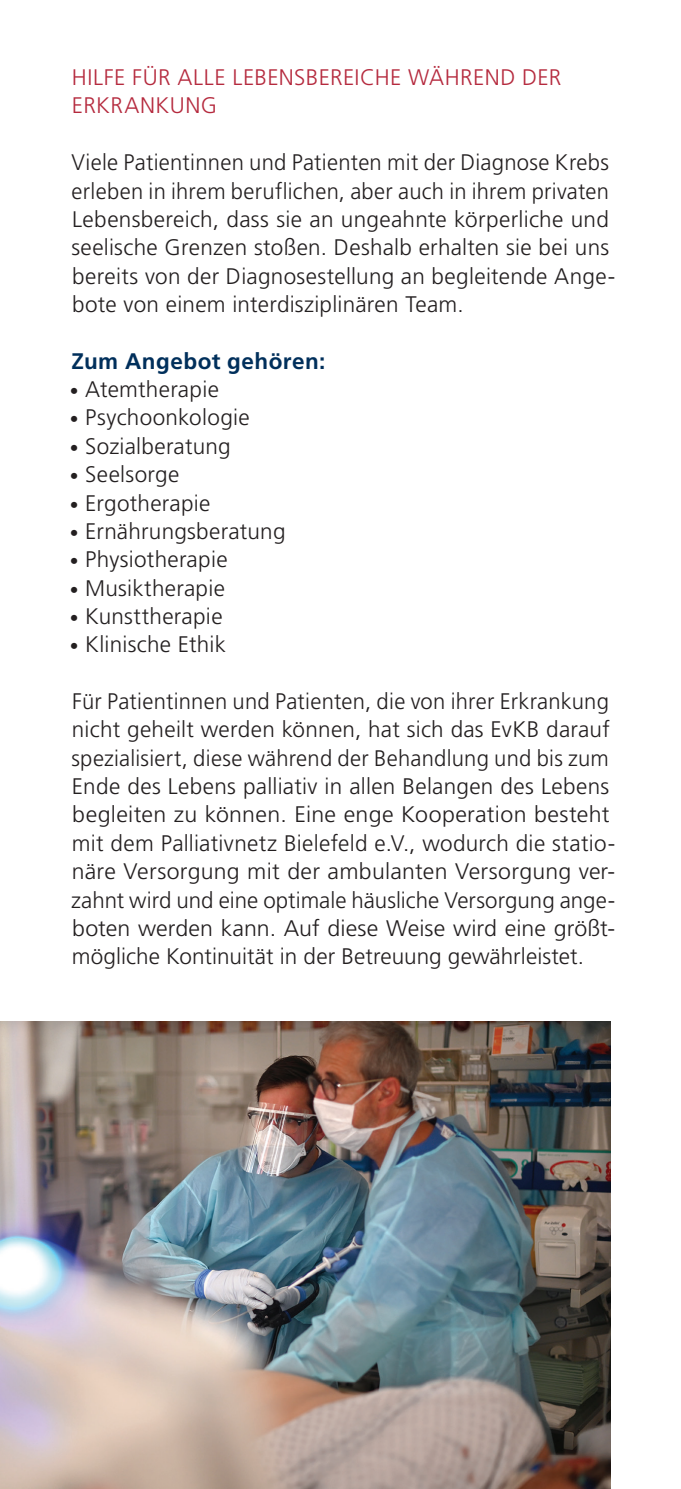
<style>
.page{position:relative;width:681px;height:1489px;background:#fff}
.page>*{position:absolute;margin:0;border:0;box-sizing:border-box;transform-origin:0 0}
.t1{font:300 22.5px/28.2px "Frutiger LT Std";letter-spacing:.01em;color:#231f20}
.t2{font:300 22.5px/28.2px "Frutiger LT Std";letter-spacing:.02em;color:#b52a3e}
.t3{font:700 22.5px "Frutiger LT Std";letter-spacing:.02em;color:#002f5b}
.s1{font-size:17.5px}
</style>
<div class="page">
<img style="left:0;top:1021px;width:609px;height:467px">
<p class="t2" style="left:72px;top:63px;width:490px">HILFE FÜR ALLE LEBENSBEREICHE WÄHREND DER<br>ERKRANKUNG</p>
<p class="t1" style="left:71px;top:149px;width:545px">Viele Patientinnen und Patienten mit der Diagnose Krebs erleben in ihrem beruflichen, aber auch in ihrem privaten Lebensbereich, dass sie an ungeahnte körperliche und seelische Grenzen stoßen. Deshalb erhalten sie bei uns bereits von der Diagnosestellung an begleitende Ange&shy;bote von einem interdisziplinären Team.</p>
<p class="t3" style="left:71px;top:347px;width:255px">Zum Angebot gehören:</p>
<p class="t1" style="left:70px;top:375px;width:151px"><span class="s1">•</span> Atemtherapie</p>
<p class="t1" style="left:70px;top:404px;width:181px"><span class="s1">•</span> Psychoonkologie</p>
<p class="t1" style="left:70px;top:432px;width:162px"><span class="s1">•</span> Sozialberatung</p>
<p class="t1" style="left:70px;top:460px;width:111px"><span class="s1">•</span> Seelsorge</p>
<p class="t1" style="left:70px;top:489px;width:142px"><span class="s1">•</span> Ergotherapie</p>
<p class="t1" style="left:70px;top:517px;width:217px"><span class="s1">•</span> Ernährungsberatung</p>
<p class="t1" style="left:70px;top:545px;width:159px"><span class="s1">•</span> Physiotherapie</p>
<p class="t1" style="left:70px;top:574px;width:157px"><span class="s1">•</span> Musiktherapie</p>
<p class="t1" style="left:70px;top:602px;width:154px"><span class="s1">•</span> Kunsttherapie</p>
<p class="t1" style="left:70px;top:630px;width:158px"><span class="s1">•</span> Klinische Ethik</p>
<p class="t1" style="left:71px;top:687px;width:545px">Für Patientinnen und Patienten, die von ihrer Erkrankung nicht geheilt werden können, hat sich das EvKB darauf spezialisiert, diese während der Behandlung und bis zum Ende des Lebens palliativ in allen Belangen des Lebens begleiten zu können. Eine enge Kooperation besteht mit dem Palliativnetz Bielefeld e.V., wodurch die statio&shy;näre Versorgung mit der ambulanten Versorgung ver&shy;zahnt wird und eine optimale häusliche Versorgung ange&shy;boten werden kann. Auf diese Weise wird eine größt&shy;mögliche Kontinuität in der Betreuung gewährleistet.</p>
</div>
